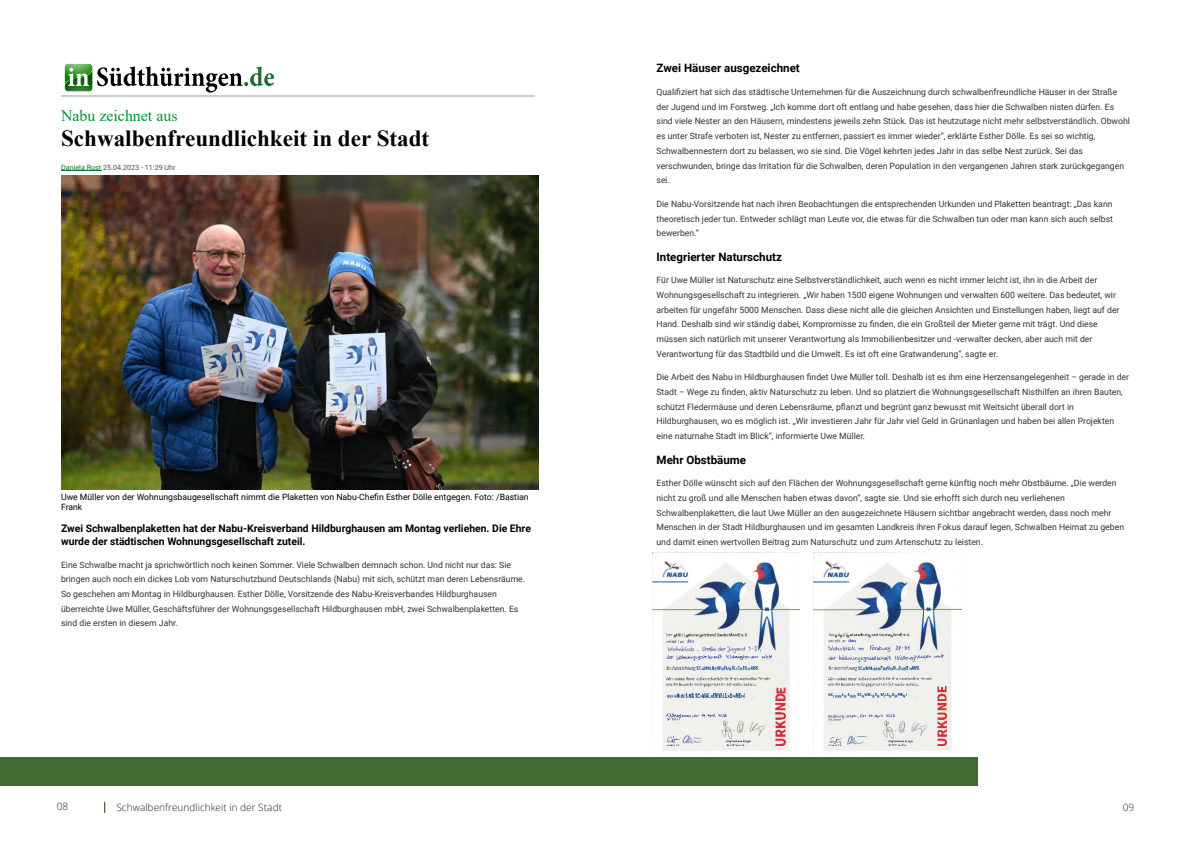
<style>
.page{position:relative;width:1191px;height:842px;background:#fff}
.page>*{position:absolute;margin:0;border:0;box-sizing:border-box;transform-origin:0 0}
.t1{font:700 23.1px "Times New Roman";color:#000}
.t2{font:15.9px "Times New Roman";color:#009330}
.t3{font:700 11.5px "Roboto";color:#000}
.t4{font:700 10.4px/12.5px "Roboto";color:#000}
.t5{font:300 10px "Open Sans";letter-spacing:.005em;color:#231f20}
.t6{font:8.7px/14.7px "Roboto";color:#333}
.t7{font:8.7px/10.3px "Roboto";color:#000}
.t8{font:7.2px "Roboto";color:#505050}
.s1{color:#007328}
</style>
<div class="page">
<hr style="left:61px;top:170px;width:40px;height:1px;background:#007328">
<img style="left:61px;top:176px;width:478px;height:314px">
<hr style="left:61px;top:95px;width:473px;height:2px;background:#c9ced5">
<svg style="left:65px;top:64px;width:209px;height:28px"></svg>
<div style="left:0;top:757px;width:978px;height:28px;background:#436933"></div>
<img style="left:652px;top:552px;width:147px;height:199px">
<img style="left:667px;top:634px;width:80px;height:8px">
<img style="left:667px;top:646px;width:105px;height:97px">
<img style="left:667px;top:667px;width:91px;height:4px">
<img style="left:667px;top:677px;width:102px;height:69px">
<img style="left:667px;top:694px;width:77px;height:3px">
<svg style="left:666px;top:714px;width:21px;height:6px"></svg>
<img style="left:775px;top:687px;width:10px;height:59px">
<img style="left:814px;top:552px;width:147px;height:199px">
<img style="left:828px;top:634px;width:86px;height:27px">
<img style="left:830px;top:655px;width:113px;height:88px">
<img style="left:828px;top:667px;width:91px;height:4px">
<img style="left:828px;top:677px;width:103px;height:69px">
<img style="left:828px;top:694px;width:78px;height:43px">
<img style="left:937px;top:687px;width:9px;height:59px">
<h2 class="t2" style="left:61px;top:104px;width:118px">Nabu zeichnet aus</h2>
<h1 class="t1" style="left:61px;top:122px;width:370px">Schwalbenfreundlichkeit in der Stadt</h1>
<p class="t8" style="left:61px;top:164px;width:116px"><span class="s1">Daniela Rust</span> 25.04.2023 - 11:29 Uhr</p>
<p class="t4" style="left:61px;top:486px;width:246px">wurde der städtischen Wohnungsgesellschaft zuteil.</p>
<p class="t7" style="left:61px;top:492px;width:469px">Uwe Müller von der Wohnungsbaugesellschaft nimmt die Plaketten von Nabu-Chefin Esther Dölle entgegen. Foto: /Bastian<br>Frank</p>
<p class="t4" style="left:61px;top:522px;width:471px">Zwei Schwalbenplaketten hat der Nabu-Kreisverband Hildburghausen am Montag verliehen. Die Ehre wurde der städtischen Wohnungsgesellschaft zuteil.</p>
<p class="t6" style="left:61px;top:558px;width:465px">Eine Schwalbe macht ja sprichwörtlich noch keinen Sommer. Viele Schwalben demnach schon. Und nicht nur das: Sie bringen auch noch ein dickes Lob vom Naturschutzbund Deutschlands (Nabu) mit sich, schützt man deren Lebensräume.<br>So geschehen am Montag in Hildburghausen. Esther Dölle, Vorsitzende des Nabu-Kreisverbandes Hildburghausen überreichte Uwe Müller, Geschäftsführer der Wohnungsgesellschaft Hildburghausen mbH, zwei Schwalbenplaketten. Es sind die ersten in diesem Jahr.</p>
<h3 class="t3" style="left:656px;top:60px;width:145px">Zwei Häuser ausgezeichnet</h3>
<p class="t6" style="left:656px;top:85px;width:475px">Qualifiziert hat sich das städtische Unternehmen für die Auszeichnung durch schwalbenfreundliche Häuser in der Straße der Jugend und im Forstweg. „Ich komme dort oft entlang und habe gesehen, dass hier die Schwalben nisten dürfen. Es sind viele Nester an den Häusern, mindestens jeweils zehn Stück. Das ist heutzutage nicht mehr selbstverständlich. Obwohl es unter Strafe verboten ist, Nester zu entfernen, passiert es immer wieder“, erklärte Esther Dölle. Es sei so wichtig, Schwalbennestern dort zu belassen, wo sie sind. Die Vögel kehrten jedes Jahr in das selbe Nest zurück. Sei das verschwunden, bringe das Irritation für die Schwalben, deren Population in den vergangenen Jahren stark zurückgegangen sei.</p>
<p class="t6" style="left:656px;top:197px;width:458px;text-align:justify">Die Nabu-Vorsitzende hat nach ihren Beobachtungen die entsprechenden Urkunden und Plaketten beantragt: „Das kann theoretisch jeder tun. Entweder schlägt man Leute vor, die etwas für die Schwalben tun oder man kann sich auch selbst bewerben.“</p>
<h3 class="t3" style="left:656px;top:248px;width:127px">Integrierter Naturschutz</h3>
<p class="t6" style="left:656px;top:274px;width:464px">Für Uwe Müller ist Naturschutz eine Selbstverständlichkeit, auch wenn es nicht immer leicht ist, ihn in die Arbeit der Wohnungsgesellschaft zu integrieren. „Wir haben 1500 eigene Wohnungen und verwalten 600 weitere. Das bedeutet, wir arbeiten für ungefähr 5000 Menschen. Dass diese nicht alle die gleichen Ansichten und Einstellungen haben, liegt auf der Hand. Deshalb sind wir ständig dabei, Kompromisse zu finden, die ein Großteil der Mieter gerne mit trägt. Und diese müssen sich natürlich mit unserer Verantwortung als Immobilienbesitzer und -verwalter decken, aber auch mit der Verantwortung für das Stadtbild und die Umwelt. Es ist oft eine Gratwanderung“, sagte er.</p>
<p class="t6" style="left:656px;top:371px;width:474px">Die Arbeit des Nabu in Hildburghausen findet Uwe Müller toll. Deshalb ist es ihm eine Herzensangelegenheit – gerade in der Stadt – Wege zu finden, aktiv Naturschutz zu leben. Und so platziert die Wohnungsgesellschaft Nisthilfen an ihren Bauten, schützt Fledermäuse und deren Lebensräume, pflanzt und begrünt ganz bewusst mit Weitsicht überall dort in Hildburghausen, wo es möglich ist. „Wir investieren Jahr für Jahr viel Geld in Grünanlagen und haben bei allen Projekten eine naturnahe Stadt im Blick“, informierte Uwe Müller.</p>
<h3 class="t3" style="left:656px;top:452px;width:91px">Mehr Obstbäume</h3>
<p class="t6" style="left:656px;top:476px;width:469px">Esther Dölle wünscht sich auf den Flächen der Wohnungsgesellschaft gerne künftig noch mehr Obstbäume. „Die werden nicht zu groß und alle Menschen haben etwas davon“, sagte sie. Und sie erhofft sich durch neu verliehenen Schwalbenplaketten, die laut Uwe Müller an den ausgezeichnete Häusern sichtbar angebracht werden, dass noch mehr Menschen in der Stadt Hildburghausen und im gesamten Landkreis ihren Fokus darauf legen, Schwalben Heimat zu geben und damit einen wertvollen Beitrag zum Naturschutz und zum Artenschutz zu leisten.</p>
<p class="t5" style="left:57px;top:802px;width:13px">08</p>
<p class="t5" style="left:116px;top:803px;width:167px">Schwalbenfreundlichkeit in der Stadt</p>
<p class="t5" style="left:1122px;top:803px;width:13px">09</p>
</div>
